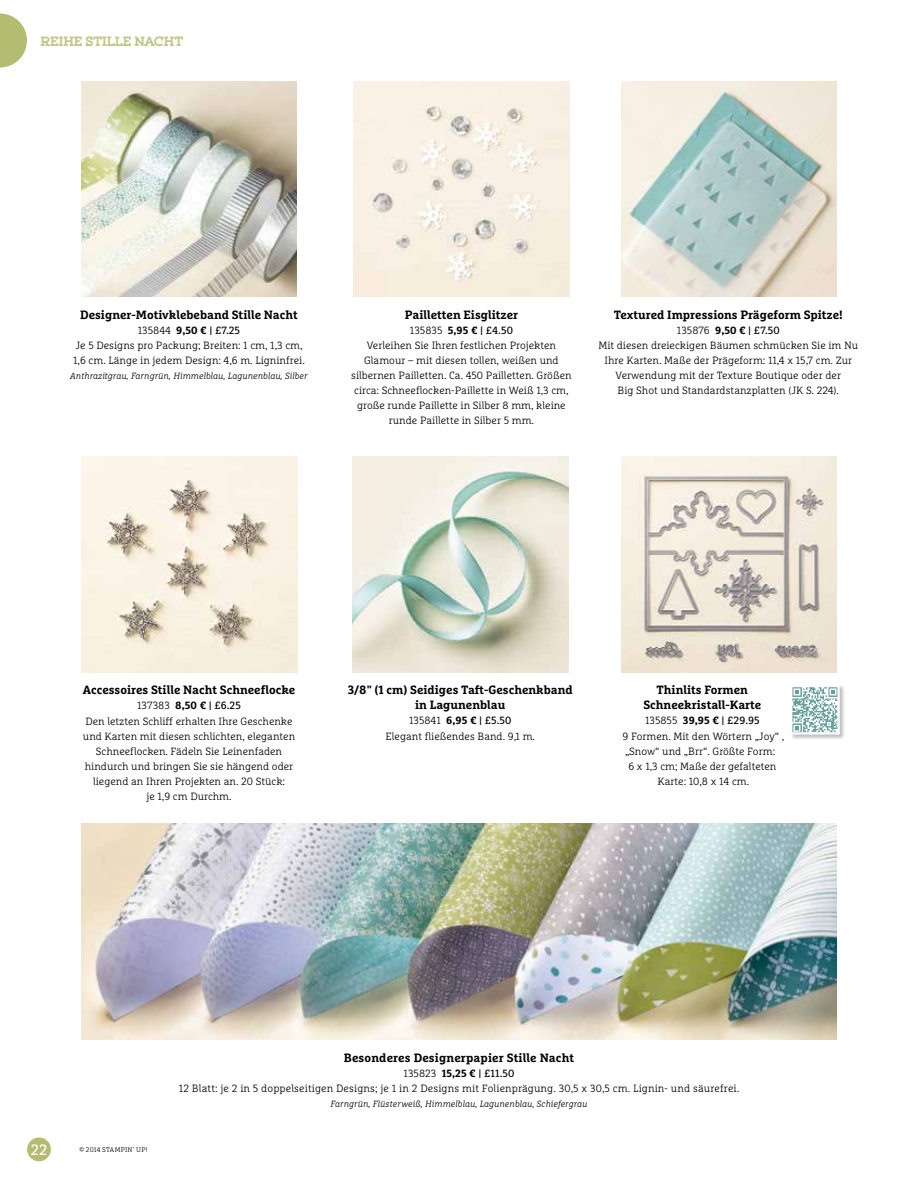
<style>
.page{position:relative;width:918px;height:1188px;background:#fff}
.page>*{position:absolute;margin:0;border:0;box-sizing:border-box;transform-origin:0 0}
.t1{font:15px "Marselis Slab Pro";color:#fff}
.t2{font:700 12px/15px "Marselis Slab Pro";color:#000;text-align:center}
.t3{font:800 12px "Gist Upright";color:#b4bc71}
.t4{font:300 10.5px/15px "Marselis Slab Pro";color:#000;text-align:center}
.t5{font:10.5px "Marselis Slab Pro";color:#000}
.t6{font:italic 300 9px "Marselis Slab Pro";letter-spacing:.01em;color:#000}
.t7{font:300 6.75px "Marselis Slab Pro";letter-spacing:.03em;color:#000}
.s1{font-weight:700}
.s2{font-weight:400}
.s3{font-weight:300}
</style>
<div class="page">
<img style="left:81px;top:824px;width:756px;height:216px">
<img style="left:352px;top:456px;width:216px;height:216px">
<img style="left:81px;top:456px;width:216px;height:216px">
<img style="left:621px;top:81px;width:216px;height:216px">
<img style="left:621px;top:456px;width:216px;height:216px">
<img style="left:81px;top:81px;width:216px;height:216px">
<img style="left:353px;top:81px;width:216px;height:216px">
<div style="left:790px;top:685px;width:55px;height:55px;background:#000;opacity:.25"></div>
<svg style="left:790px;top:685px;width:51px;height:51px"></svg>
<div style="left:27px;top:1138px;width:24px;height:23px;background:#b4bc71;border-radius:50%"></div>
<svg style="left:0;top:14px;width:27px;height:54px"></svg>
<p class="t3" style="left:40px;top:32px;width:144px">REIHE STILLE NACHT</p>
<p class="t2" style="left:80px;top:307px;width:219px">Designer-Motivklebeband Stille Nacht</p>
<p class="t4" style="left:73px;top:323px;width:233px">135844 <span class="s1">9,50 €</span> <span class="s2">| £7.25<br></span>Je 5 Designs pro Packung; Breiten: 1 cm, 1,3 cm,<br>1,6 cm. Länge in jedem Design: 4,6 m. Ligninfrei.</p>
<p class="t6" style="left:70px;top:371px;width:239px">Anthrazitgrau, Farngrün, Himmelblau, Lagunenblau, Silber</p>
<p class="t2" style="left:405px;top:307px;width:115px">Pailletten Eisglitzer</p>
<p class="t4" style="left:351px;top:323px;width:222px">135835 <span class="s1">5,95 €</span> <span class="s2">| £4.50<br></span>Verleihen Sie Ihren festlichen Projekten Glamour – mit diesen tollen, weißen und silbernen Pailletten. Ca. 450 Pailletten. Größen circa: Schneeflocken-Paillette in Weiß 1,3 cm, große runde Paillette in Silber 8 mm, kleine runde Paillette in Silber 5 mm.</p>
<p class="t2" style="left:614px;top:307px;width:231px">Textured Impressions Prägeform Spitze!</p>
<p class="t4" style="left:598px;top:323px;width:261px">135876 <span class="s1">9,50 €</span> <span class="s2">| £7.50<br></span>Mit diesen dreieckigen Bäumen schmücken Sie im Nu Ihre Karten. Maße der Prägeform: 11,4 x 15,7 cm. Zur Verwendung mit der Texture Boutique oder der<br>Big Shot und Standardstanzplatten (JK S. 224).</p>
<p class="t2" style="left:83px;top:683px;width:214px">Accessoires Stille Nacht Schneeflocke</p>
<p class="t4" style="left:83px;top:698px;width:214px">137383 <span class="s1">8,50 €</span> <span class="s2">| £6.25<br></span>Den letzten Schliff erhalten Ihre Geschenke und Karten mit diesen schlichten, eleganten Schneeflocken. Fädeln Sie Leinenfaden hindurch und bringen Sie sie hängend oder liegend an Ihren Projekten an. 20 Stück:<br>je 1,9 cm Durchm.</p>
<p class="t2" style="left:348px;top:683px;width:227px">3/8" (1 cm) Seidiges Taft-Geschenkband in Lagunenblau</p>
<p class="t4" style="left:386px;top:713px;width:151px">135841 <span class="s1">6,95 €</span> <span class="s2">| £5.50<br></span>Elegant fließendes Band. 9,1 m.</p>
<p class="t2" style="left:643px;top:683px;width:119px">Thinlits Formen<br>Schneekristall-Karte</p>
<p class="t5" style="left:645px;top:714px;width:116px"><span class="s3">135855</span> <span class="s1">39,95 €</span> | £29.95</p>
<p class="t4" style="left:623px;top:728px;width:163px">9 Formen. Mit den Wörtern „Joy“ ,</p>
<p class="t4" style="left:625px;top:743px;width:152px">„Snow“ und „Brr“. Größte Form:</p>
<p class="t4" style="left:628px;top:758px;width:150px">6 x 1,3 cm; Maße der gefalteten</p>
<p class="t4" style="left:658px;top:773px;width:93px">Karte: 10,8 x 14 cm.</p>
<h1 class="t1" style="left:31px;top:1140px;width:18px">22</h1>
<p class="t7" style="left:80px;top:1146px;width:70px">© 2014 STAMPIN’ UP!</p>
<p class="t2" style="left:344px;top:1050px;width:232px">Besonderes Designerpapier Stille Nacht</p>
<p class="t4" style="left:179px;top:1066px;width:562px">135823 <span class="s1">15,25 €</span> <span class="s2">| £11.50<br></span>12 Blatt: je 2 in 5 doppelseitigen Designs; je 1 in 2 Designs mit Folienprägung. 30,5 x 30,5 cm. Lignin- und säurefrei.</p>
<p class="t6" style="left:331px;top:1098px;width:258px">Farngrün, Flüsterweiß, Himmelblau, Lagunenblau, Schiefergrau</p>
</div>
